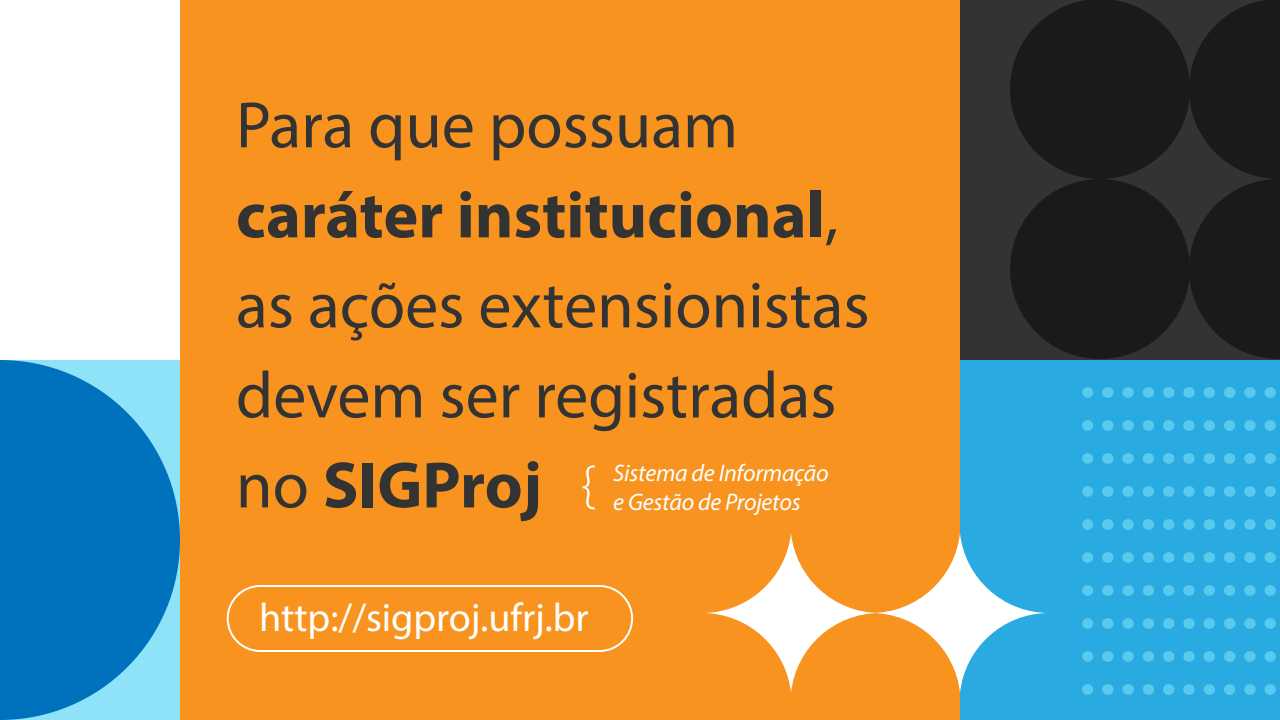
<style>
.page{position:relative;width:1280px;height:720px;background:#fff}
.page>*{position:absolute;margin:0;border:0;box-sizing:border-box;transform-origin:0 0}
.t1{font:66px/90px "Myriad Pro";color:#333}
.t2{font:300 55.2px "Myriad Pro";color:#fff}
.t3{font:40px "Myriad Pro";color:#fff}
.t4{font:italic 24px "Myriad Pro";letter-spacing:-.01em;color:#fff}
.s1{font-weight:700}
</style>
<div class="page">
<div style="left:159px;top:0;width:1120px;height:720px;background:#f7931e"></div>
<div style="left:960px;top:360px;width:320px;height:360px;background:#29abe2"></div>
<div style="left:960px;top:0;width:320px;height:360px;background:#333"></div>
<div style="left:0;top:0;width:180px;height:360px;background:#fff"></div>
<svg style="left:0;top:360px;width:180px;height:360px;background:#1d88c8"></svg>
<svg style="left:871px;top:533px;width:178px;height:160px"></svg>
<svg style="left:702px;top:533px;width:178px;height:160px"></svg>
<svg style="left:1107px;top:387px;width:169px;height:11px"></svg>
<svg style="left:1107px;top:420px;width:169px;height:11px"></svg>
<svg style="left:1107px;top:453px;width:169px;height:11px"></svg>
<svg style="left:1107px;top:486px;width:169px;height:11px"></svg>
<svg style="left:1107px;top:519px;width:169px;height:11px"></svg>
<svg style="left:1107px;top:552px;width:169px;height:11px"></svg>
<svg style="left:1107px;top:585px;width:169px;height:11px"></svg>
<svg style="left:1107px;top:618px;width:169px;height:11px"></svg>
<svg style="left:1107px;top:651px;width:169px;height:11px"></svg>
<svg style="left:1107px;top:684px;width:169px;height:11px"></svg>
<svg style="left:1010px;top:0;width:270px;height:359px"></svg>
<div style="left:1010px;top:179px;width:180px;height:180px;background:#1a1a1a;border-radius:50%"></div>
<div style="left:227px;top:585px;width:406px;height:67px;border:2px solid #fff;border-radius:32px"></div>
<p class="t1" style="left:236px;top:79px;width:635px">Para que possuam <span class="s1">caráter institucional</span>, as ações extensionistas devem ser registradas no <span class="s1">SIGProj</span></p>
<p class="t4" style="left:613px;top:458px;width:217px">Sistema de Informação</p>
<p class="t2" style="left:581px;top:454px;width:16px">{</p>
<p class="t4" style="left:613px;top:487px;width:189px">e Gestão de Projetos</p>
<p class="t3" style="left:259px;top:593px;width:331px">http://sigproj.ufrj.br</p>
</div>
